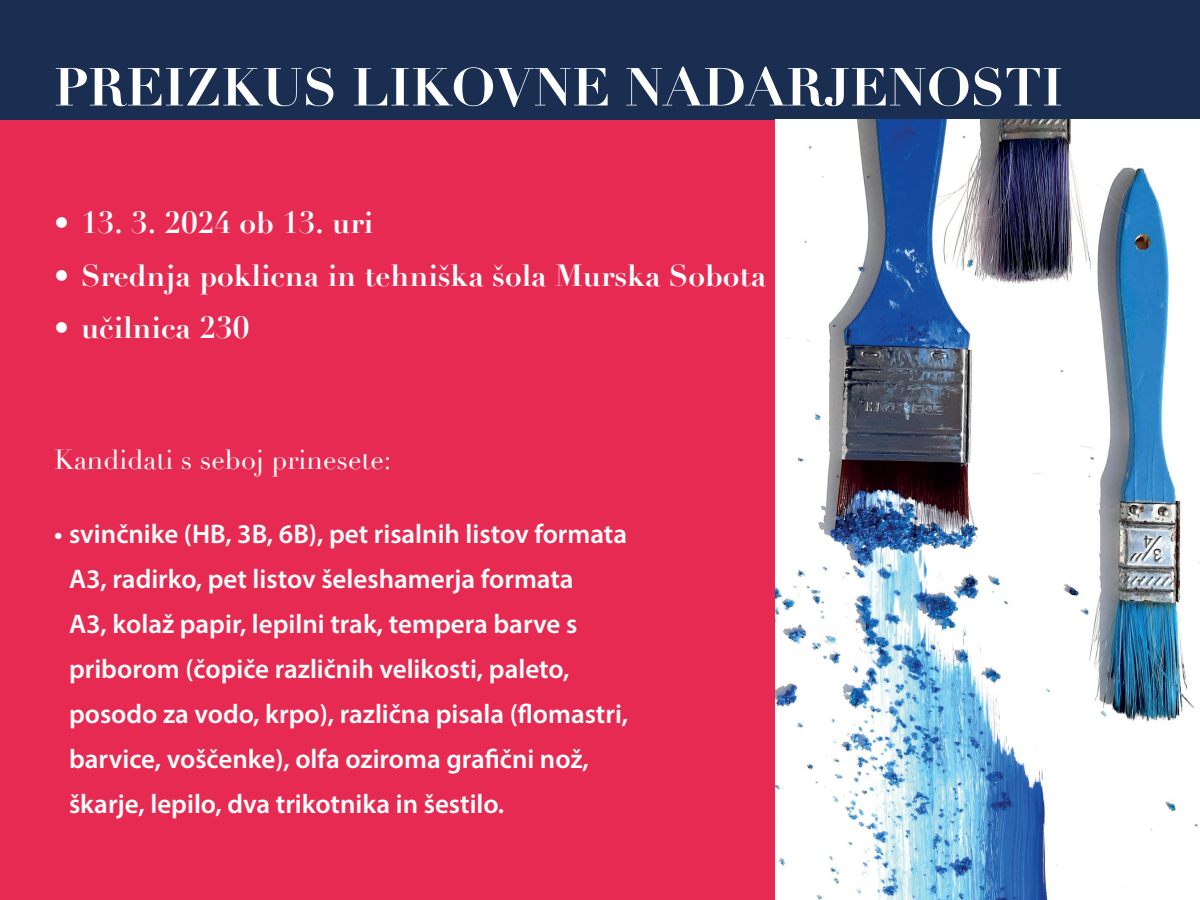
<style>
.page{position:relative;width:1200px;height:900px;background:#fff}
.page>*{position:absolute;margin:0;border:0;box-sizing:border-box;transform-origin:0 0}
.t1{font:700 52.5px "Didot";color:#fff}
.t2{font:700 30px "Didot";color:#fff}
.t3{font:600 27px/45px "Myriad Pro";color:#fff}
.t4{font:27px "Didot";color:#fff}
</style>
<div class="page">
<div style="left:0;top:0;width:1200px;height:120px;background:#1a2e52"></div>
<div style="left:0;top:120px;width:1200px;height:780px;background:#e72a51"></div>
<img style="left:776px;top:120px;width:424px;height:780px">
<h1 class="t1" style="left:54px;top:54px;width:1011px">PREIZKUS LIKOVNE NADARJENOSTI</h1>
<p class="t2" style="left:54px;top:204px;width:321px">• 13. 3. 2024 ob 13. uri</p>
<p class="t2" style="left:54px;top:256px;width:714px">• Srednja poklicna in tehniška šola Murska Sobota</p>
<p class="t2" style="left:54px;top:309px;width:197px">• učilnica 230</p>
<p class="t4" style="left:54px;top:444px;width:339px">Kandidati s seboj prinesete:</p>
<p class="t3" style="left:69px;top:511px;width:561px;text-indent:-15px">• svinčnike (HB, 3B, 6B), pet risalnih listov formata A3, radirko, pet listov šeleshamerja formata<br>A3, kolaž papir, lepilni trak, tempera barve s priborom (čopiče različnih velikosti, paleto, posodo za vodo, krpo), različna pisala (flomastri, barvice, voščenke), olfa oziroma grafični nož, škarje, lepilo, dva trikotnika in šestilo.</p>
</div>
